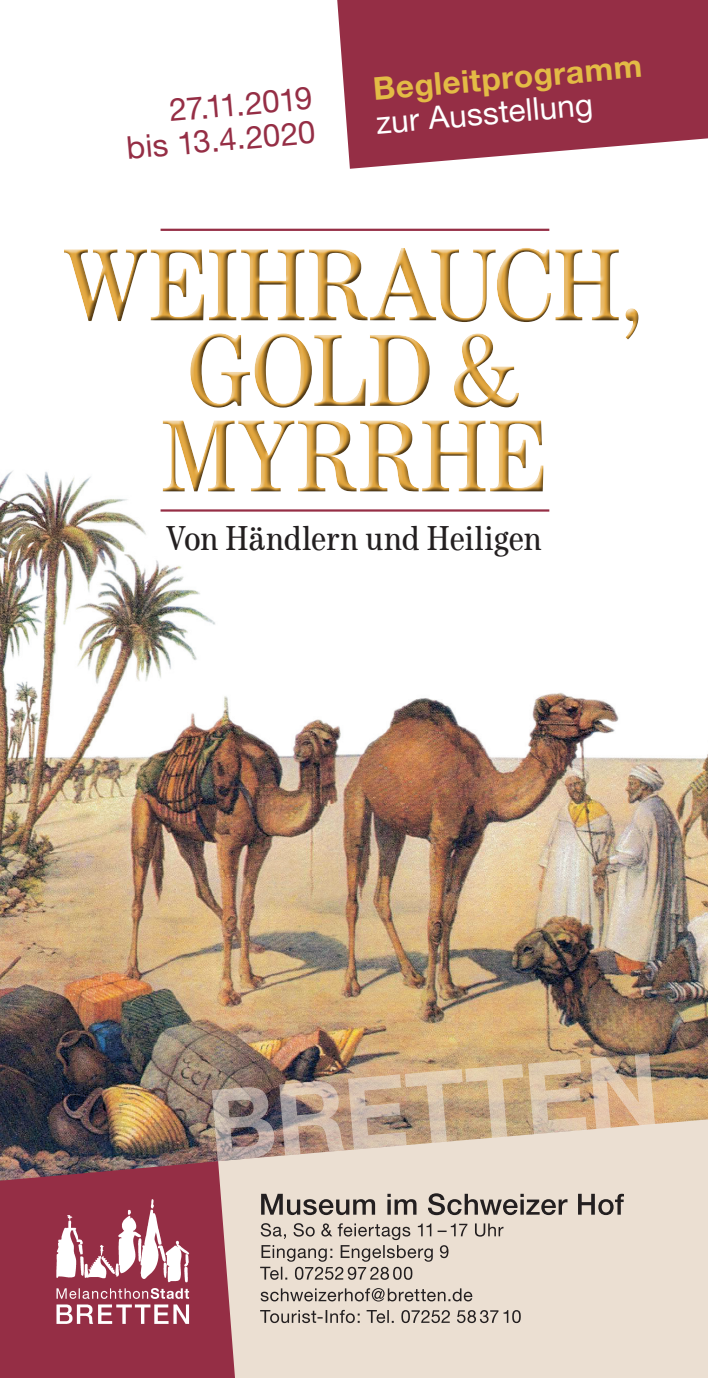
<style>
.page{position:relative;width:708px;height:1378px;background:#fff}
.page>*{position:absolute;margin:0;border:0;box-sizing:border-box;transform-origin:0 0}
.t1{font:106.42px/85.5px "Tele Antiqua";letter-spacing:-.01em;color:#e2a63e;text-align:center}
.t2{font:35.55px "Tele Antiqua";letter-spacing:-.005em;color:#231f20}
.t3{font:31.5px/33.8px "Helvetica Neue";color:#952e45;text-align:right}
.t4{font:700 31.5px "Helvetica Neue CE";color:#e3bb45}
.t5{font:31.5px "Helvetica Neue CE";color:#fff}
</style>
<div class="page">
<img style="left:0;top:471px;width:708px;height:690px">
<svg style="left:337px;top:0;width:371px;height:169px;background:#a04458"></svg>
<svg style="left:0;top:1161px;width:218px;height:217px;background:#923347"></svg>
<img style="left:45px;top:1191px;width:162px;height:147px">
<div style="left:218px;top:1119px;width:490px;height:259px;background:#ebdfd2"></div>
<svg style="left:260px;top:1310px;width:261px;height:13px;background:#b6aca3"></svg>
<svg style="left:261px;top:1288px;width:211px;height:13px;background:#b1a79e"></svg>
<svg style="left:260px;top:1223px;width:243px;height:56px;background:#cdc2b7"></svg>
<svg style="left:261px;top:1193px;width:363px;height:22px;background:#a99f97"></svg>
<img style="left:212px;top:1053px;width:443px;height:108px">
<div style="left:60px;top:246px;width:584px;height:250px;background:#231f20;opacity:.75"></div>
<hr style="left:161px;top:509px;width:388px;height:2px;background:#952e45">
<hr style="left:161px;top:229px;width:388px;height:2px;background:#952e45">
<p class="t3" style="left:122px;top:97px;width:191px;rotate:-5deg">27.11.2019 bis 13.4.2020</p>
<p class="t4" style="left:372px;top:70px;width:271px;rotate:-5deg">Begleitprogramm</p>
<p class="t5" style="left:375px;top:104px;width:219px;rotate:-5deg">zur Ausstellung</p>
<h1 class="t1" style="left:63px;top:242px;width:583px">WEIHRAUCH,<br>GOLD &amp;<br>MYRRHE</h1>
<p class="t2" style="left:166px;top:518px;width:377px">Von Händlern und Heiligen</p>
</div>
